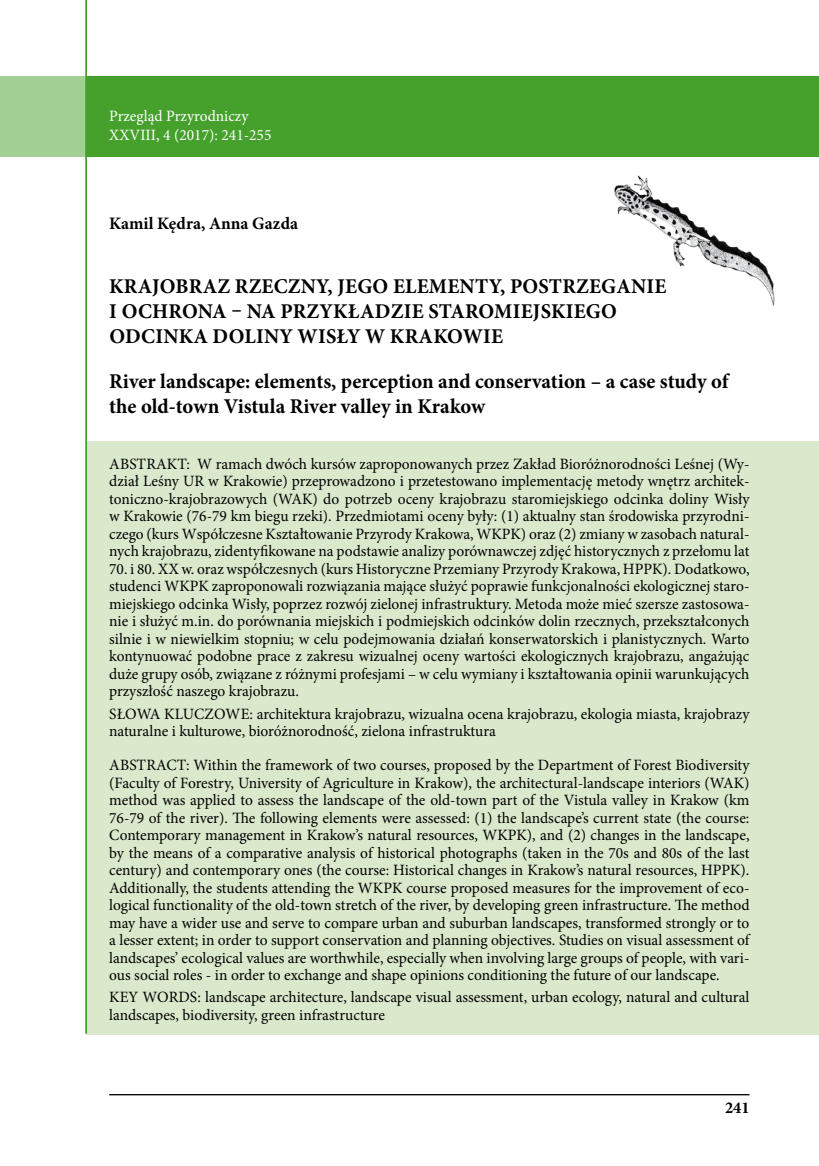
<style>
.page{position:relative;width:819px;height:1166px;background:#fff}
.page>*{position:absolute;margin:0;border:0;box-sizing:border-box;transform-origin:0 0}
.t1{font:700 21px/25.2px "Minion Pro";letter-spacing:.01em;color:#000}
.t2{font:700 17.5px "Minion Pro";letter-spacing:-.005em;color:#000}
.t3{font:700 16.62px "Minion Pro";color:#000}
.t4{font:15.75px/17.5px "Minion Pro";color:#000;text-align:justify}
.t5{font:15.75px/18.9px "Minion Pro";color:#fff}
</style>
<div class="page">
<hr style="left:109px;top:1094px;width:640px;height:1px;background:#000">
<img style="left:614px;top:175px;width:161px;height:131px">
<div style="left:0;top:77px;width:819px;height:80px;background:#45a12b"></div>
<div style="left:0;top:0;width:87px;height:1166px;background:#fff"></div>
<div style="left:86px;top:441px;width:733px;height:594px;background:#dae8cc"></div>
<hr style="left:85px;top:0;width:2px;height:1033px;background:#45a12b">
<p class="t5" style="left:109px;top:106px;width:164px">Przegląd Przyrodniczy<br>XXVIII, 4 (2017): 241-255</p>
<p class="t2" style="left:109px;top:211px;width:190px">Kamil Kędra, Anna Gazda</p>
<h1 class="t1" style="left:109px;top:273px;width:558px">Krajobraz rzeczny, jego elementy, postrzeganie i ochrona – na przykładzie staromiejskiego odcinka doliny Wisły w Krakowie</h1>
<h1 class="t1" style="left:109px;top:368px;width:621px">River landscape: elements, perception and conservation – a case study of the old-town Vistula River valley in Krakow</h1>
<p class="t4" style="left:109px;top:455px;width:642px">Abstrakt: W ramach dwóch kursów zaproponowanych przez Zakład Bioróżnorodności Leśnej (Wy&shy;dział Leśny UR w Krakowie) przeprowadzono i przetestowano implementację metody wnętrz architek&shy;toniczno-krajobrazowych (WAK) do potrzeb oceny krajobrazu staromiejskiego odcinka doliny Wisły w Krakowie (76-79 km biegu rzeki). Przedmiotami oceny były: (1) aktualny stan środowiska przyrodni&shy;czego (kurs Współczesne Kształtowanie Przyrody Krakowa, WKPK) oraz (2) zmiany w zasobach natural&shy;nych krajobrazu, zidentyfikowane na podstawie analizy porównawczej zdjęć historycznych z przełomu lat</p>
<p class="t4" style="left:109px;top:560px;width:641px">70. i 80. XX w. oraz współczesnych (kurs Historyczne Przemiany Przyrody Krakowa, HPPK). Dodatkowo, studenci WKPK zaproponowali rozwiązania mające służyć poprawie funkcjonalności ekologicznej staro&shy;miejskiego odcinka Wisły, poprzez rozwój zielonej infrastruktury. Metoda może mieć szersze zastosowa&shy;nie i służyć m.in. do porównania miejskich i podmiejskich odcinków dolin rzecznych, przekształconych silnie i w niewielkim stopniu; w celu podejmowania działań konserwatorskich i planistycznych. Warto kontynuować podobne prace z zakresu wizualnej oceny wartości ekologicznych krajobrazu, angażując duże grupy osób, związane z różnymi profesjami – w celu wymiany i kształtowania opinii warunkujących przyszłość naszego krajobrazu.</p>
<p class="t4" style="left:109px;top:705px;width:642px">Słowa kluczowe: architektura krajobrazu, wizualna ocena krajobrazu, ekologia miasta, krajobrazy naturalne i kulturowe, bioróżnorodność, zielona infrastruktura</p>
<p class="t4" style="left:109px;top:756px;width:642px">Abstract: Within the framework of two courses, proposed by the Department of Forest Biodiversity (Faculty of Forestry, University of Agriculture in Krakow), the architectural-landscape interiors (WAK) method was applied to assess the landscape of the old-town part of the Vistula valley in Krakow (km 76-79 of the river). The following elements were assessed: (1) the landscape’s current state (the course:<br>Contemporary management in Krakow’s natural resources, WKPK), and (2) changes in the landscape, by the means of a comparative analysis of historical photographs (taken in the 70s and 80s of the last century) and contemporary ones (the course: Historical changes in Krakow’s natural resources, HPPK).<br>Additionally, the students attending the WKPK course proposed measures for the improvement of eco&shy;logical functionality of the old-town stretch of the river, by developing green infrastructure. The method may have a wider use and serve to compare urban and suburban landscapes, transformed strongly or to a lesser extent; in order to support conservation and planning objectives. Studies on visual assessment of landscapes’ ecological values are worthwhile, especially when involving large groups of people, with vari&shy;ous social roles - in order to exchange and shape opinions conditioning the future of our landscape.</p>
<p class="t4" style="left:109px;top:989px;width:641px">Key word s: landscape architecture, landscape visual assessment, urban ecology, natural and cultural landscapes, biodiversity, green infrastructure</p>
<p class="t3" style="left:725px;top:1096px;width:26px">241</p>
</div>
